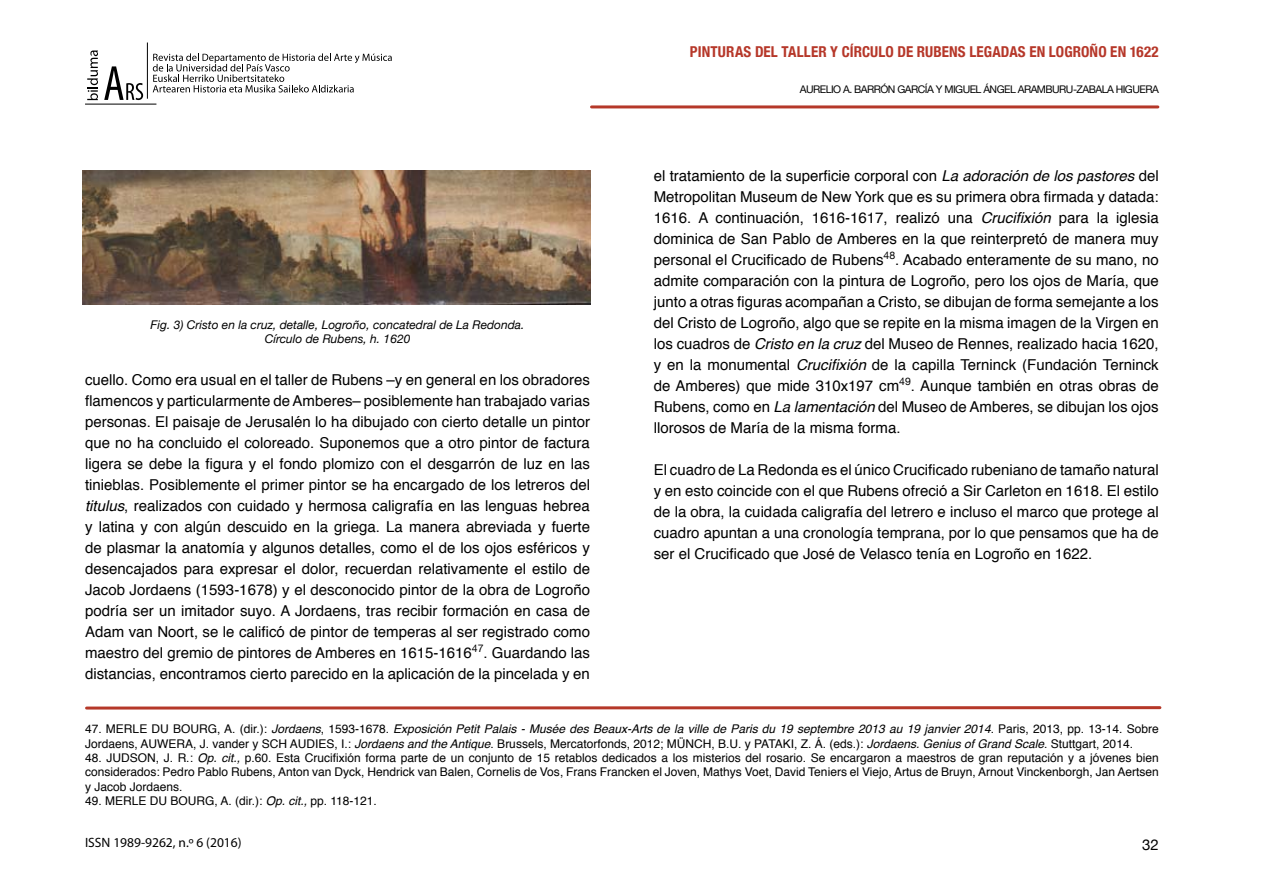
<style>
.page{position:relative;width:1263px;height:893px;background:#fff}
.page>*{position:absolute;margin:0;border:0;box-sizing:border-box;transform-origin:0 0}
.t1{font:15px/21px "Helvetica";color:#000;text-align:justify}
.t2{font:700 condensed 15px "Helvetica Neue";letter-spacing:.01em;color:#b63729}
.t3{font:15px "Helvetica Neue";color:#000}
.t4{font:13.5px "Myriad Pro";color:#000}
.t5{font:12px/14.4px "Helvetica";color:#000}
.t6{font:italic 12px/14.4px "Helvetica Neue";color:#000;text-align:center}
.t7{font:10.5px "Helvetica Neue";letter-spacing:-.05em;color:#000}
.s1{font-style:italic}
</style>
<div class="page">
<svg style="left:104px;top:66px;width:39px;height:34px"></svg>
<svg style="left:87px;top:50px;width:11px;height:50px"></svg>
<hr style="left:85px;top:104px;width:71px;height:1px;background:#000">
<svg style="left:153px;top:53px;width:239px;height:39px"></svg>
<hr style="left:147px;top:43px;width:1px;height:56px;background:#000">
<hr style="left:591px;top:105px;width:567px;height:3px;background:#b53829">
<hr style="left:87px;top:706px;width:1073px;height:3px;background:#b53829">
<img style="left:83px;top:170px;width:507px;height:135px">
<p class="t2" style="left:690px;top:43px;width:470px">PINTURAS DEL TALLER Y CÍRCULO DE RUBENS LEGADAS EN LOGROÑO EN 1622</p>
<p class="t6" style="left:151px;top:317px;width:375px">Fig. 3) Cristo en la cruz, detalle, Logroño, concatedral de La Redonda.<br>Círculo de Rubens, h. 1620</p>
<p class="t1" style="left:85px;top:370px;width:506px">cuello. Como era usual en el taller de Rubens –y en general en los obradores flamencos y particularmente de Amberes– posiblemente han trabajado varias personas. El paisaje de Jerusalén lo ha dibujado con cierto detalle un pintor que no ha concluido el coloreado. Suponemos que a otro pintor de factura ligera se debe la figura y el fondo plomizo con el desgarrón de luz en las tinieblas. Posiblemente el primer pintor se ha encargado de los letreros del <span class="s1">titulus</span>, realizados con cuidado y hermosa caligrafía en las lenguas hebrea y latina y con algún descuido en la griega. La manera abreviada y fuerte de plasmar la anatomía y algunos detalles, como el de los ojos esféricos y desencajados para expresar el dolor, recuerdan relativamente el estilo de Jacob Jordaens (1593-1678) y el desconocido pintor de la obra de Logroño podría ser un imitador suyo. A Jordaens, tras recibir formación en casa de Adam van Noort, se le calificó de pintor de temperas al ser registrado como maestro del gremio de pintores de Amberes en 1615-1616<sup>47</sup>. Guardando las distancias, encontramos cierto parecido en la aplicación de la pincelada y en</p>
<p class="t7" style="left:800px;top:83px;width:360px">AURELIO A. BARRÓN GARCÍA Y MIGUEL ÁNGEL ARAMBURU-ZABALA HIGUERA</p>
<p class="t1" style="left:654px;top:166px;width:506px">el tratamiento de la superficie corporal con <span class="s1">La adoración de los pastores</span> del Metropolitan Museum de New York que es su primera obra firmada y datada:<br>1616. A continuación, 1616-1617, realizó una <span class="s1">Crucifixión</span> para la iglesia dominica de San Pablo de Amberes en la que reinterpretó de manera muy personal el Crucificado de Rubens<sup>48</sup>. Acabado enteramente de su mano, no admite comparación con la pintura de Logroño, pero los ojos de María, que junto a otras figuras acompañan a Cristo, se dibujan de forma semejante a los del Cristo de Logroño, algo que se repite en la misma imagen de la Virgen en los cuadros de <span class="s1">Cristo en la cruz</span> del Museo de Rennes, realizado hacia 1620, y en la monumental <span class="s1">Crucifixión</span> de la capilla Terninck (Fundación Terninck de Amberes) que mide 310x197 cm<sup>49</sup>. Aunque también en otras obras de Rubens, como en <span class="s1">La lamentación</span> del Museo de Amberes, se dibujan los ojos llorosos de María de la misma forma.</p>
<p class="t1" style="left:654px;top:460px;width:506px">El cuadro de La Redonda es el único Crucificado rubeniano de tamaño natural y en esto coincide con el que Rubens ofreció a Sir Carleton en 1618. El estilo de la obra, la cuidada caligrafía del letrero e incluso el marco que protege al cuadro apuntan a una cronología temprana, por lo que pensamos que ha de ser el Crucificado que José de Velasco tenía en Logroño en 1622.</p>
<p class="t5" style="left:85px;top:722px;width:1075px">47. MERLE DU BOURG, A. (dir.): <span class="s1">Jordaens</span>, 1593-1678. <span class="s1">Exposición Petit Palais - Musée des Beaux-Arts de la ville de Paris du 19 septembre 2013 au 19 janvier 2014</span>. Paris, 2013, pp. 13-14. Sobre<br>Jordaens, AUWERA, J. vander y SCH AUDIES, I.: <span class="s1">Jordaens and the Antique</span>. Brussels, Mercatorfonds, 2012; MÜNCH, B.U. y PATAKI, Z. Á. (eds.): <span class="s1">Jordaens. Genius of Grand Scale</span>. Stuttgart, 2014.</p>
<p class="t5" style="left:85px;top:751px;width:1075px;text-align:justify">48. JUDSON, J. R.: <span class="s1">Op. cit.,</span> p.60. Esta Crucifixión forma parte de un conjunto de 15 retablos dedicados a los misterios del rosario. Se encargaron a maestros de gran reputación y a jóvenes bien considerados: Pedro Pablo Rubens, Anton van Dyck, Hendrick van Balen, Cornelis de Vos, Frans Francken el Joven, Mathys Voet, David Teniers el Viejo, Artus de Bruyn, Arnout Vinckenborgh, Jan Aertsen y Jacob Jordaens.</p>
<p class="t5" style="left:85px;top:794px;width:293px">49. MERLE DU BOURG, A. (dir.): <span class="s1">Op. cit.,</span> pp. 118-121.</p>
<p class="t4" style="left:85px;top:835px;width:158px">ISSN 1989-9262, n.º 6 (2016)</p>
<p class="t3" style="left:1142px;top:836px;width:18px">32</p>
</div>
